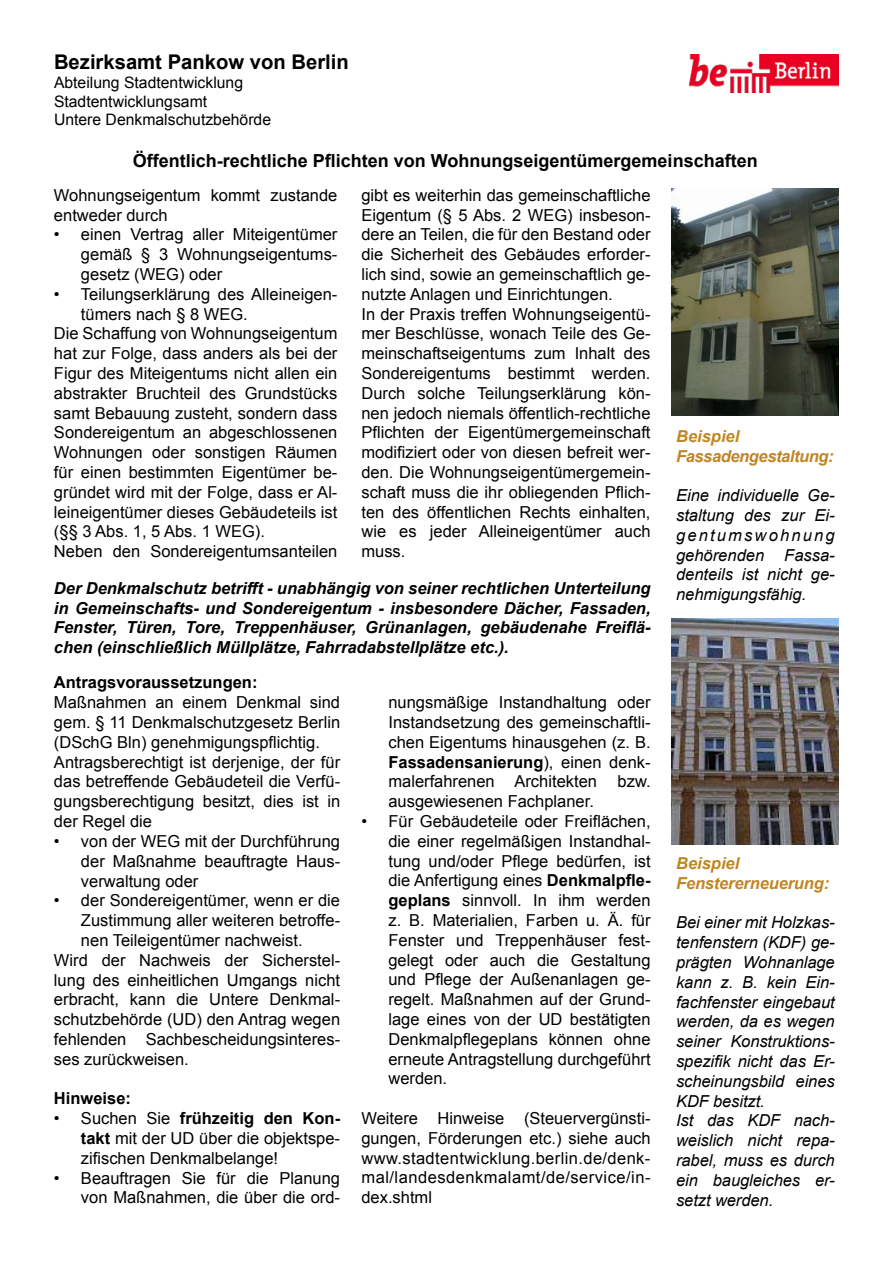
<style>
.page{position:relative;width:893px;height:1263px;background:#fff}
.page>*{position:absolute;margin:0;border:0;box-sizing:border-box;transform-origin:0 0}
.t1{font:700 20.25px "Arial";color:#000}
.t2{font:700 18px "Arial";color:#000}
.t3{font:16.5px/19.8px "Arial";color:#000;text-align:justify}
.t4{font:italic 16.5px/19.8px "Arial";letter-spacing:-.005em;color:#000;text-align:justify}
.t5{font:italic 700 16.5px/19.8px "Arial";color:#000;text-align:justify}
.t6{font:italic 700 16.5px/19.8px "Arial";letter-spacing:-.01em;color:#c08624}
.t7{font:700 16.5px "Arial";color:#000}
.t8{font:15.75px/18.9px "Arial";color:#000}
.s1{font-weight:700}
</style>
<div class="page">
<img style="left:689px;top:55px;width:150px;height:38px">
<img style="left:672px;top:189px;width:167px;height:226px">
<img style="left:672px;top:618px;width:167px;height:227px">
<p class="t1" style="left:54px;top:48px;width:296px">Bezirksamt Pankow von Berlin</p>
<p class="t8" style="left:54px;top:73px;width:219px">Abteilung Stadtentwicklung<br>Stadtentwicklungsamt<br>Untere Denkmalschutzbehörde</p>
<p class="t2" style="left:133px;top:148px;width:626px">Öffentlich-rechtliche Pflichten von Wohnungseigentümergemeinschaften</p>
<p class="t3" style="left:54px;top:185px;width:285px">Wohnungseigentum kommt zustande entweder durch</p>
<p class="t3" style="left:81px;top:225px;width:258px;text-indent:-27px">• einen Vertrag aller Miteigentümer gemäß § 3 Wohnungseigentums&shy;gesetz (WEG) oder</p>
<p class="t3" style="left:54px;top:284px;width:285px">• Teilungserklärung des Alleineigen-</p>
<p class="t3" style="left:81px;top:304px;width:168px">tümers nach § 8 WEG.</p>
<p class="t3" style="left:54px;top:324px;width:285px">Die Schaffung von Wohnungseigentum</p>
<p class="t3" style="left:54px;top:344px;width:285px">hat zur Folge, dass anders als bei der</p>
<p class="t3" style="left:54px;top:363px;width:285px">Figur des Miteigentums nicht allen ein</p>
<p class="t3" style="left:54px;top:383px;width:285px">abstrakter Bruchteil des Grundstücks</p>
<p class="t3" style="left:54px;top:403px;width:285px">samt Bebauung zusteht, sondern dass</p>
<p class="t3" style="left:54px;top:423px;width:285px">Sondereigentum an abgeschlossenen</p>
<p class="t3" style="left:54px;top:443px;width:285px">Wohnungen oder sonstigen Räumen</p>
<p class="t3" style="left:54px;top:462px;width:285px">für einen bestimmten Eigentümer be-</p>
<p class="t3" style="left:54px;top:482px;width:285px">gründet wird mit der Folge, dass er Al-</p>
<p class="t3" style="left:54px;top:502px;width:285px">leineigentümer dieses Gebäudeteils ist</p>
<p class="t3" style="left:54px;top:522px;width:212px">(§§ 3 Abs. 1, 5 Abs. 1 WEG).</p>
<p class="t3" style="left:54px;top:542px;width:285px">Neben den Sondereigentumsanteilen</p>
<p class="t3" style="left:361px;top:185px;width:291px;text-align:left">gibt es weiterhin das gemeinschaftliche Eigentum (§ 5 Abs. 2 WEG) insbeson&shy;dere an Teilen, die für den Bestand oder die Sicherheit des Gebäudes erforder&shy;lich sind, sowie an gemeinschaftlich ge&shy;nutzte Anlagen und Einrichtungen.<br>In der Praxis treffen Wohnungseigentü&shy;mer Beschlüsse, wonach Teile des Ge&shy;meinschaftseigentums zum Inhalt des Sondereigentums bestimmt werden.<br>Durch solche Teilungserklärung kön&shy;nen jedoch niemals öffentlich-rechtliche Pflichten der Eigentümergemeinschaft modifiziert oder von diesen befreit wer&shy;den. Die Wohnungseigentümergemein&shy;schaft muss die ihr obliegenden Pflich&shy;ten des öffentlichen Rechts einhalten, wie es jeder Alleineigentümer auch muss.</p>
<p class="t5" style="left:54px;top:579px;width:598px">Der Denkmalschutz betrifft - unabhängig von seiner rechtlichen Unterteilung in Gemeinschafts- und Sondereigentum - insbesondere Dächer, Fassaden, Fenster, Türen, Tore, Treppenhäuser, Grünanlagen, gebäudenahe Freiflä&shy;chen (einschließlich Müllplätze, Fahrradabstellplätze etc.).</p>
<p class="t3" style="left:388px;top:693px;width:264px">nungsmäßige Instandhaltung oder Instandsetzung des gemeinschaftli&shy;chen Eigentums hinausgehen (z. B.<br><span class="s1">Fassadensanierung</span>), einen denk&shy;malerfahrenen Architekten bzw. ausgewiesenen Fachplaner.</p>
<p class="t3" style="left:388px;top:811px;width:264px;text-indent:-27px">• Für Gebäudeteile oder Freiflächen, die einer regelmäßigen Instandhal&shy;tung und/oder Pflege bedürfen, ist die Anfertigung eines <span class="s1">Denkmalpfle&shy;geplans</span> sinnvoll. In ihm werden z. B. Materialien, Farben u. Ä. für Fenster und Treppenhäuser fest&shy;gelegt oder auch die Gestaltung und Pflege der Außenanlagen ge&shy;regelt. Maßnahmen auf der Grund&shy;lage eines von der UD bestätigten Denkmalpflegeplans können ohne erneute Antragstellung durchgeführt werden.</p>
<p class="t3" style="left:361px;top:1108px;width:291px">Weitere Hinweise (Steuervergünsti&shy;gungen, Förderungen etc.) siehe auch www.stadtentwicklung.berlin.de/denk&shy;mal/landesdenkmalamt/de/service/in&shy;dex.shtml</p>
<p class="t6" style="left:676px;top:426px;width:159px">Beispiel<br>Fassadengestaltung:</p>
<p class="t4" style="left:676px;top:486px;width:160px">Eine individuelle Ge&shy;staltung des zur Ei&shy;gentumswohnung gehörenden Fassa&shy;denteils ist nicht ge&shy;nehmigungsfähig.</p>
<p class="t7" style="left:54px;top:672px;width:205px">Antragsvoraussetzungen:</p>
<p class="t3" style="left:54px;top:693px;width:288px;text-align:left">Maßnahmen an einem Denkmal sind gem. § 11 Denkmalschutzgesetz Berlin (DSchG Bln) genehmigungspflichtig.<br>Antragsberechtigt ist derjenige, der für das betreffende Gebäudeteil die Verfü&shy;gungsberechtigung besitzt, dies ist in der Regel die</p>
<p class="t3" style="left:81px;top:831px;width:261px;text-indent:-27px">• von der WEG mit der Durchführung der Maßnahme beauftragte Haus&shy;verwaltung oder</p>
<p class="t3" style="left:54px;top:891px;width:288px">• der Sondereigentümer, wenn er die</p>
<p class="t3" style="left:81px;top:910px;width:261px">Zustimmung aller weiteren betroffe-</p>
<p class="t3" style="left:81px;top:930px;width:223px">nen Teileigentümer nachweist.</p>
<p class="t3" style="left:54px;top:950px;width:288px">Wird der Nachweis der Sicherstel-</p>
<p class="t3" style="left:54px;top:970px;width:288px">lung des einheitlichen Umgangs nicht</p>
<p class="t3" style="left:54px;top:990px;width:288px">erbracht, kann die Untere Denkmal-</p>
<p class="t3" style="left:54px;top:1009px;width:288px">schutzbehörde (UD) den Antrag wegen</p>
<p class="t3" style="left:54px;top:1029px;width:288px">fehlenden Sachbescheidungsinteres-</p>
<p class="t3" style="left:54px;top:1049px;width:136px">ses zurückweisen.</p>
<p class="t7" style="left:54px;top:1087px;width:79px">Hinweise:</p>
<p class="t3" style="left:81px;top:1108px;width:261px;text-indent:-27px">• Suchen Sie <span class="s1">frühzeitig den Kon&shy;takt</span> mit der UD über die objektspe&shy;zifischen Denkmalbelange!</p>
<p class="t3" style="left:54px;top:1168px;width:288px;text-align:right">• Beauftragen Sie für die Planung von Maßnahmen, die über die ord-</p>
<p class="t6" style="left:676px;top:854px;width:155px">Beispiel<br>Fenstererneuerung:</p>
<p class="t4" style="left:676px;top:913px;width:160px;text-align:left">Bei einer mit Holzkas&shy;tenfenstern (KDF) ge&shy;prägten Wohnanlage kann z. B. kein Ein&shy;fachfenster eingebaut werden, da es wegen seiner Konstruktions&shy;spezifik nicht das Er&shy;scheinungsbild eines<br>KDF besitzt.<br>Ist das KDF nach&shy;weislich nicht repa&shy;rabel, muss es durch ein baugleiches er&shy;setzt werden.</p>
</div>
